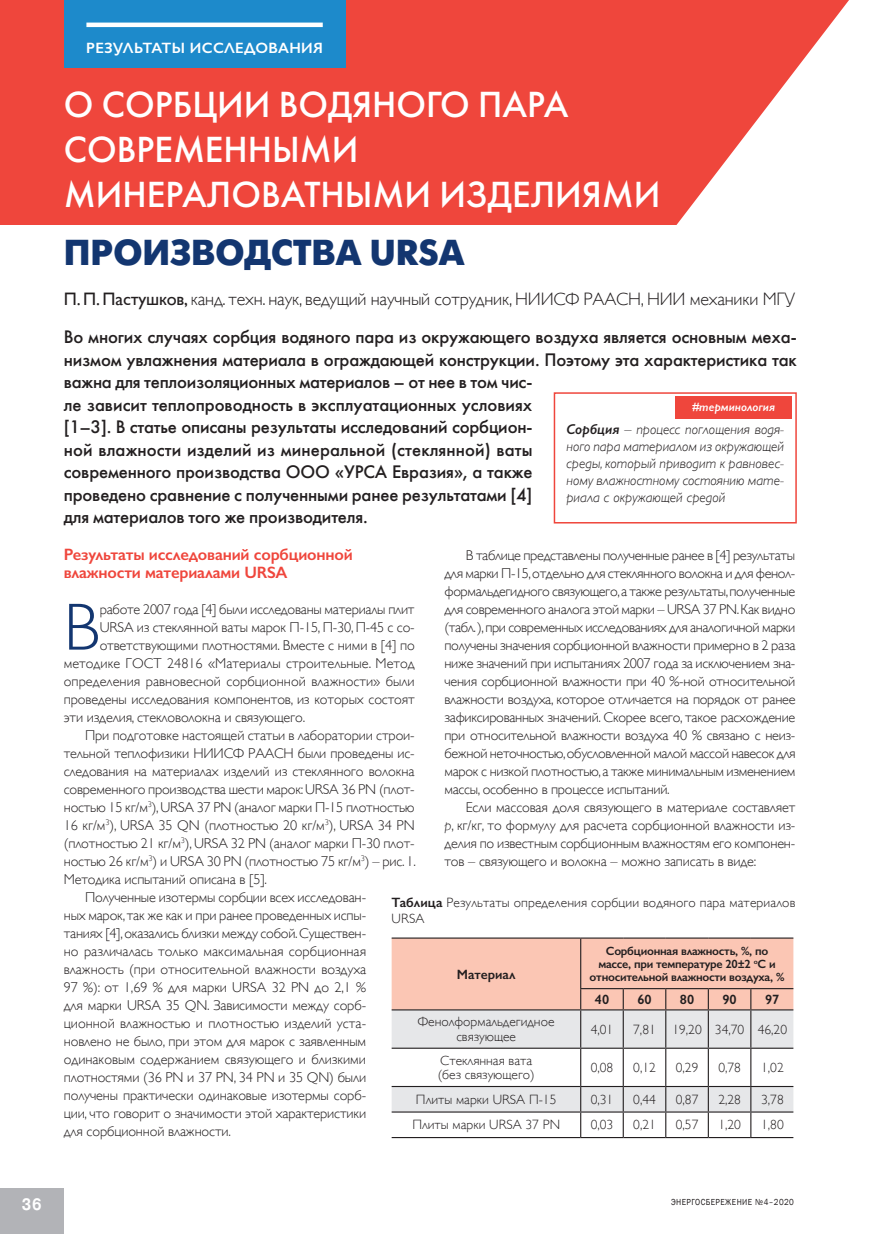
<style>
.page{position:relative;width:872px;height:1234px;background:#fff}
.page>*{position:absolute;margin:0;border:0;box-sizing:border-box;transform-origin:0 0}
._0_Main_text{font:300 67.05px "Gill Sans";color:#133670}
._0_Zagolovok{font:36px/45px "Futuris C";color:#fff}
._0_Zagolovok-2{font:700 36px "Futuris C";color:#133670}
._0_Main_text-2{font:18px/22.5px "Futuris C";letter-spacing:-.01em;color:#231f20}
._0_Main_text-3{font:300 18px "Gill Sans";letter-spacing:-.01em;color:#231f20}
._0_Main_text-4{font:600 16.5px/18px "Gill Sans";letter-spacing:-.01em;color:#ef463c}
.t1{font:700 16.5px "Pragmatica";color:#fff;scale:.89 1}
._0_Main_text-5{font:600 15px "Gill Sans";letter-spacing:.02em;color:#fff}
._0_Main_text-6{font:300 14.25px/18px "Gill Sans";letter-spacing:-.01em;color:#231f20;text-align:justify}
._0_Main_text-7{font:italic 300 14.25px/17.1px "Gill Sans";color:#231f20;text-align:justify}
.Обычный{font:300 13.5px/14.9px "Gill Sans";color:#231f20;text-align:center}
._1_Preambula_new{font:300 13.5px/16.2px "Gill Sans";letter-spacing:.01em;color:#231f20}
.Обычный-2{font:600 13.5px "Gill Sans";color:#231f20}
.Обычный-3{font:600 12px/13.2px "Gill Sans";letter-spacing:-.02em;color:#231f20;text-align:center}
._0_Main_text-8{font:italic 600 12px "Gill Sans";color:#fff}
.t2{font:9px "Franklin Gothic";letter-spacing:.05em;color:#231f20;scale:.89 1}
.s1{font-weight:400}
.s2{font-weight:600}
.s3{font-style:italic}
</style>
<div class="page">
<div style="left:0;top:0;width:872px;height:224px;background:#ef463c"></div>
<svg style="left:662px;top:0;width:210px;height:405px;fill:#fff"></svg>
<div style="left:0;top:1188px;width:64px;height:45px;background:#b2b3b7"></div>
<div style="left:64px;top:0;width:281px;height:68px;background:#1d8acb"></div>
<hr style="left:86px;top:23px;width:237px;height:4px;background:#fff">
<div style="left:554px;top:392px;width:242px;height:131px;border:2px solid #ef463c"></div>
<div style="left:675px;top:396px;width:117px;height:23px;background:#ef463c"></div>
<svg style="left:392px;top:937px;width:401px;height:199px"></svg>
<hr style="left:392px;top:1136px;width:188px;height:1px;background:#231f20">
<hr style="left:580px;top:1136px;width:43px;height:1px;background:#231f20">
<hr style="left:623px;top:1136px;width:43px;height:1px;background:#231f20">
<hr style="left:666px;top:1136px;width:42px;height:1px;background:#231f20">
<hr style="left:708px;top:1136px;width:43px;height:1px;background:#231f20">
<hr style="left:751px;top:1136px;width:42px;height:1px;background:#231f20">
<p class="_0_Main_text-5" style="left:86px;top:38px;width:238px">РЕЗУЛЬТАТЫ ИССЛЕДОВАНИЯ</p>
<p class="_0_Zagolovok" style="left:64px;top:82px;width:598px">О СОРБЦИИ ВОДЯНОГО ПАРА<br>СОВРЕМЕННЫМИ<br>МИНЕРАЛОВАТНЫМИ ИЗДЕЛИЯМИ</p>
<p class="_0_Zagolovok-2" style="left:64px;top:233px;width:402px">ПРОИЗВОДСТВА URSA</p>
<p class="_0_Main_text-3" style="left:64px;top:284px;width:733px"><span class="s1">П. П. Пастушков,</span> канд. техн. наук, ведущий научный сотрудник, НИИСФ РААСН, НИИ механики МГУ</p>
<p class="_0_Main_text-2" style="left:64px;top:326px;width:734px">Во многих случаях сорбция водяного пара из окружающего воздуха является основным меха&shy;низмом увлажнения материала в ограждающей конструкции. Поэтому эта характеристика так важна для теплоизоляционных материалов – от нее в том чис-<br>ле зависит теплопроводность в эксплуатационных условиях<br>[1–3]. В статье описаны результаты исследований сорбцион-<br>ной влажности изделий из минеральной (стеклянной) ваты<br>современного производства ООО «УРСА Евразия», а также<br>проведено сравнение с полученными ранее результатами [4]<br>для материалов того же производителя.</p>
<p class="_0_Main_text-8" style="left:692px;top:399px;width:84px">#терминология</p>
<p class="_0_Main_text-7" style="left:566px;top:420px;width:219px"><span class="s2">Сорбция</span> – процесс поглощения водя&shy;ного пара материалом из окружающей среды, который приводит к равновес&shy;ному влажностному состоянию мате&shy;риала с окружающей средой</p>
<p class="_0_Main_text-4" style="left:64px;top:544px;width:291px">Результаты исследований сорбционной влажности материалами URSA</p>
<p class="_0_Main_text" style="left:64px;top:574px;width:38px">В</p>
<p class="_0_Main_text-6" style="left:100px;top:599px;width:316px">работе 2007 года [4] были исследованы материалы плит</p>
<p class="_0_Main_text-6" style="left:444px;top:545px;width:352px;text-indent:21px">В таблице представлены полученные ранее в [4] результаты для марки П-15, отдельно для стеклянного волокна и для фенол&shy;формальдегидного связующего, а также результаты, полученные для современного аналога этой марки – URSA 37 PN. Как видно (табл. ), при современных исследованиях для аналогичной марки получены значения сорбционной влажности примерно в 2 раза ниже значений при испытаниях 2007 года за исключением зна&shy;чения сорбционной влажности при 40 %-ной относительной влажности воздуха, которое отличается на порядок от ранее зафиксированных значений. Скорее всего, такое расхождение при относительной влажности воздуха 40 % связано с неиз&shy;бежной неточностью, обусловленной малой массой навесок для марок с низкой плотностью, а также минимальным изменением массы, особенно в процессе испытаний.</p>
<p class="_0_Main_text-6" style="left:444px;top:797px;width:352px;text-indent:21px">Если массовая доля связующего в материале составляет <span class="s3">p</span>, кг/кг, то формулу для расчета сорбционной влажности из&shy;делия по известным сорбционным влажностям его компонен&shy;тов – связующего и волокна – можно записать в виде:</p>
<p class="_1_Preambula_new" style="left:392px;top:893px;width:405px"><span class="s2">Таблица</span> Результаты определения сорбции водяного пара материалов<br>URSA</p>
<p class="_0_Main_text-6" style="left:100px;top:617px;width:316px">URSA из стеклянной ваты марок П-15, П-30, П-45 с со-</p>
<p class="_0_Main_text-6" style="left:100px;top:635px;width:316px">ответствующими плотностями. Вместе с ними в [4] по</p>
<p class="_0_Main_text-6" style="left:64px;top:653px;width:352px">методике ГОСТ 24816 «Материалы строительные. Метод</p>
<p class="_0_Main_text-6" style="left:64px;top:671px;width:352px">определения равновесной сорбционной влажности» были</p>
<p class="_0_Main_text-6" style="left:64px;top:689px;width:352px">проведены исследования компонентов, из которых состоят</p>
<p class="_0_Main_text-6" style="left:64px;top:707px;width:243px">эти изделия, стекловолокна и связующего.</p>
<p class="_0_Main_text-6" style="left:64px;top:725px;width:353px;text-align:left;text-indent:21px">При подготовке настоящей статьи в лаборатории строи&shy;тельной теплофизики НИИСФ РААСН были проведены ис&shy;следования на материалах изделий из стеклянного волокна современного производства шести марок: URSA 36 PN (плот&shy;ностью 15 кг/м<sup>3</sup>), URSA 37 PN (аналог марки П-15 плотностью 16 кг/м<sup>3</sup>), URSA 35 QN (плотностью 20 кг/м<sup>3</sup>), URSA 34 PN (плотностью 21 кг/м<sup>3</sup>), URSA 32 PN (аналог марки П-30 плот&shy;ностью 26 кг/м<sup>3</sup>) и URSA 30 PN (плотностью 75 кг/м<sup>3</sup>) – рис.1.<br>Методика испытаний описана в [5].</p>
<p class="_0_Main_text-6" style="left:64px;top:887px;width:304px;text-indent:21px">Полученные изотермы сорбции всех исследован&shy;ных марок, так же как и при ранее проведенных испы&shy;таниях [4], оказались близки между собой. Существен&shy;но различалась только максимальная сорбционная влажность (при относительной влажности воздуха 97 %): от 1,69 % для марки URSA 32 PN до 2,1 % для марки URSA 35 QN. Зависимости между сорб&shy;ционной влажностью и плотностью изделий уста&shy;новлено не было, при этом для марок с заявленным одинаковым содержанием связующего и близкими плотностями (36 PN и 37 PN, 34 PN и 35 QN) были получены практически одинаковые изотермы сорб&shy;ции, что говорит о значимости этой характеристики для сорбционной влажности.</p>
<p class="Обычный-3" style="left:589px;top:943px;width:196px">Сорбционная влажность, %, по массе, при температуре 20±2 <sup>о</sup>С и относительной влажности воздуха, %</p>
<p class="Обычный-2" style="left:595px;top:991px;width:16px">40</p>
<p class="Обычный-2" style="left:637px;top:991px;width:16px">60</p>
<p class="Обычный-2" style="left:680px;top:991px;width:16px">80</p>
<p class="Обычный-2" style="left:722px;top:991px;width:16px">90</p>
<p class="Обычный-2" style="left:765px;top:991px;width:16px">97</p>
<p class="Обычный-2" style="left:457px;top:965px;width:60px">Материал</p>
<p class="Обычный" style="left:418px;top:1013px;width:138px">Фенолформальдегидное связующее</p>
<p class="Обычный" style="left:590px;top:1020px;width:24px">4,01</p>
<p class="Обычный" style="left:633px;top:1020px;width:24px">7,81</p>
<p class="Обычный" style="left:672px;top:1020px;width:31px">19,20</p>
<p class="Обычный" style="left:715px;top:1020px;width:31px">34,70</p>
<p class="Обычный" style="left:757px;top:1020px;width:31px">46,20</p>
<p class="Обычный" style="left:440px;top:1051px;width:93px">Стеклянная вата</p>
<p class="Обычный" style="left:438px;top:1066px;width:98px">(без связующего)</p>
<p class="Обычный" style="left:590px;top:1059px;width:24px">0,08</p>
<p class="Обычный" style="left:633px;top:1059px;width:24px">0,12</p>
<p class="Обычный" style="left:676px;top:1059px;width:24px">0,29</p>
<p class="Обычный" style="left:718px;top:1059px;width:24px">0,78</p>
<p class="Обычный" style="left:761px;top:1059px;width:24px">1,02</p>
<p class="Обычный" style="left:416px;top:1091px;width:142px">Плиты марки URSA П-15</p>
<p class="Обычный" style="left:590px;top:1091px;width:24px">0,31</p>
<p class="Обычный" style="left:633px;top:1091px;width:24px">0,44</p>
<p class="Обычный" style="left:676px;top:1091px;width:24px">0,87</p>
<p class="Обычный" style="left:718px;top:1091px;width:24px">2,28</p>
<p class="Обычный" style="left:761px;top:1091px;width:24px">3,78</p>
<p class="Обычный" style="left:412px;top:1116px;width:149px">Плиты марки URSA 37 PN</p>
<p class="Обычный" style="left:591px;top:1116px;width:24px">0,03</p>
<p class="Обычный" style="left:633px;top:1116px;width:24px">0,21</p>
<p class="Обычный" style="left:676px;top:1116px;width:24px">0,57</p>
<p class="Обычный" style="left:718px;top:1116px;width:24px">1,20</p>
<p class="Обычный" style="left:761px;top:1116px;width:24px">1,80</p>
<p class="t1" style="left:22px;top:1193px;width:24px">36</p>
<p class="t2" style="left:671px;top:1196px;width:139px">ЭНЕРГОСБЕРЕЖЕНИЕ №4–2020</p>
</div>
